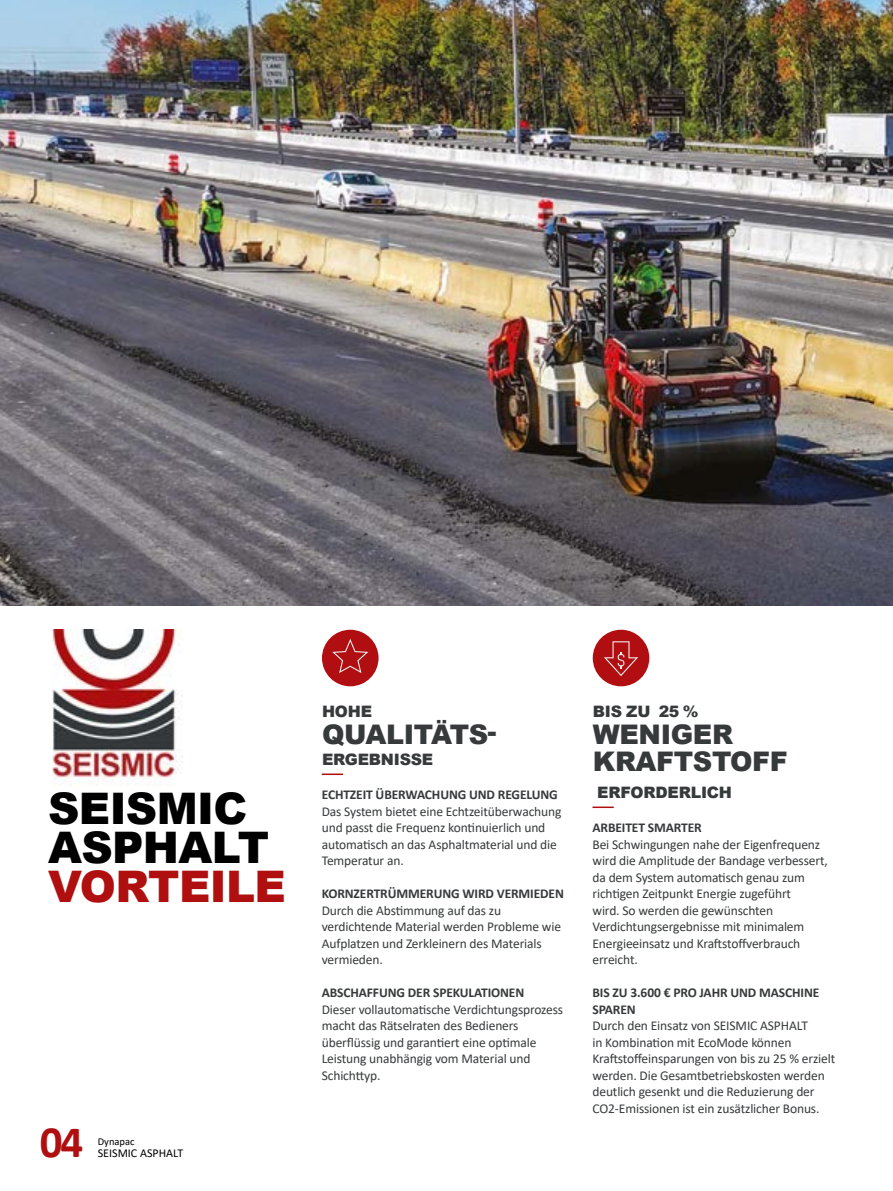
<style>
.page{position:relative;width:893px;height:1191px;background:#fff}
.page>*{position:absolute;margin:0;border:0;box-sizing:border-box;transform-origin:0 0}
.t1{font:700 45px "Calibri";color:#b00f10}
.t2{font:900 43.5px/39px "Arial";letter-spacing:-.015em;color:#000}
.t3{font:900 43.5px "Arial";letter-spacing:-.015em;color:#b00f10}
.t4{font:900 27px/27px "Arial";letter-spacing:-.015em;color:#373a3b}
.t5{font:900 15.75px "Arial";letter-spacing:-.015em;color:#373a3b}
.t6{font:13.5px/16.5px "Calibri";letter-spacing:-.01em;color:#373a3b}
.t7{font:700 13.5px/16.5px "Calibri";letter-spacing:-.01em;color:#373a3b}
.t8{font:12px "Calibri";color:#000}
.t9{font:10.5px "Calibri";color:#000}
</style>
<div class="page">
<img style="left:0;top:0;width:893px;height:605px">
<hr style="left:592px;top:806px;width:22px;height:2px;background:#b00f10">
<hr style="left:322px;top:773px;width:21px;height:2px;background:#b00f10">
<img style="left:53px;top:630px;width:130px;height:155px">
<div style="left:593px;top:629px;width:56px;height:57px;background:#b00e10;border-radius:50%"></div>
<svg style="left:604px;top:641px;width:34px;height:35px"></svg>
<div style="left:322px;top:629px;width:57px;height:57px;background:#b00e10;border-radius:50%"></div>
<svg style="left:332px;top:639px;width:36px;height:34px"></svg>
<h2 class="t2" style="left:48px;top:787px;width:223px">SEISMIC<br>ASPHALT</h2>
<h2 class="t3" style="left:48px;top:855px;width:239px">VORTEILE</h2>
<h1 class="t1" style="left:40px;top:1110px;width:45px">04</h1>
<p class="t9" style="left:98px;top:1134px;width:38px">Dynapac</p>
<p class="t8" style="left:98px;top:1144px;width:87px">SEISMIC ASPHALT</p>
<p class="t5" style="left:322px;top:699px;width:52px">HOHE</p>
<h3 class="t4" style="left:322px;top:719px;width:176px">QUALITÄTS-</h3>
<p class="t5" style="left:322px;top:747px;width:113px">ERGEBNISSE</p>
<p class="t7" style="left:322px;top:786px;width:238px">ECHTZEIT ÜBERWACHUNG UND REGELUNG</p>
<p class="t6" style="left:322px;top:802px;width:241px">Das System bietet eine Echtzeitüberwachung und passt die Frequenz kontinuierlich und automatisch an das Asphaltmaterial und die Temperatur an.</p>
<p class="t7" style="left:322px;top:885px;width:244px">KORNZERTRÜMMERUNG WIRD VERMIEDEN</p>
<p class="t6" style="left:322px;top:901px;width:241px">Durch die Abstimmung auf das zu verdichtende Material werden Probleme wie<br>Aufplatzen und Zerkleinern des Materials vermieden.</p>
<p class="t7" style="left:322px;top:984px;width:204px">ABSCHAFFUNG DER SPEKULATIONEN</p>
<p class="t6" style="left:322px;top:1000px;width:243px">Dieser vollautomatische Verdichtungsprozess macht das Rätselraten des Bedieners überflüssig und garantiert eine optimale Leistung unabhängig vom Material und Schichttyp.</p>
<p class="t5" style="left:593px;top:699px;width:107px">BIS ZU 25 %</p>
<h3 class="t4" style="left:593px;top:719px;width:196px">WENIGER<br>KRAFTSTOFF</h3>
<p class="t5" style="left:597px;top:780px;width:136px">ERFORDERLICH</p>
<p class="t7" style="left:592px;top:819px;width:111px">ARBEITET SMARTER</p>
<p class="t6" style="left:592px;top:835px;width:237px">Bei Schwingungen nahe der Eigenfrequenz wird die Amplitude der Bandage verbessert, da dem System automatisch genau zum richtigen Zeitpunkt Energie zugeführt<br>wird. So werden die gewünschten Verdichtungsergebnisse mit minimalem Energieeinsatz und Kraftstoffverbrauch erreicht.</p>
<p class="t7" style="left:592px;top:984px;width:228px">BIS ZU 3.600 € PRO JAHR UND MASCHINE<br>SPAREN</p>
<p class="t6" style="left:592px;top:1017px;width:244px">Durch den Einsatz von SEISMIC ASPHALT<br>in Kombination mit EcoMode können Kraftstoffeinsparungen von bis zu 25 % erzielt werden. Die Gesamtbetriebskosten werden deutlich gesenkt und die Reduzierung der CO2-Emissionen ist ein zusätzlicher Bonus.</p>
</div>
